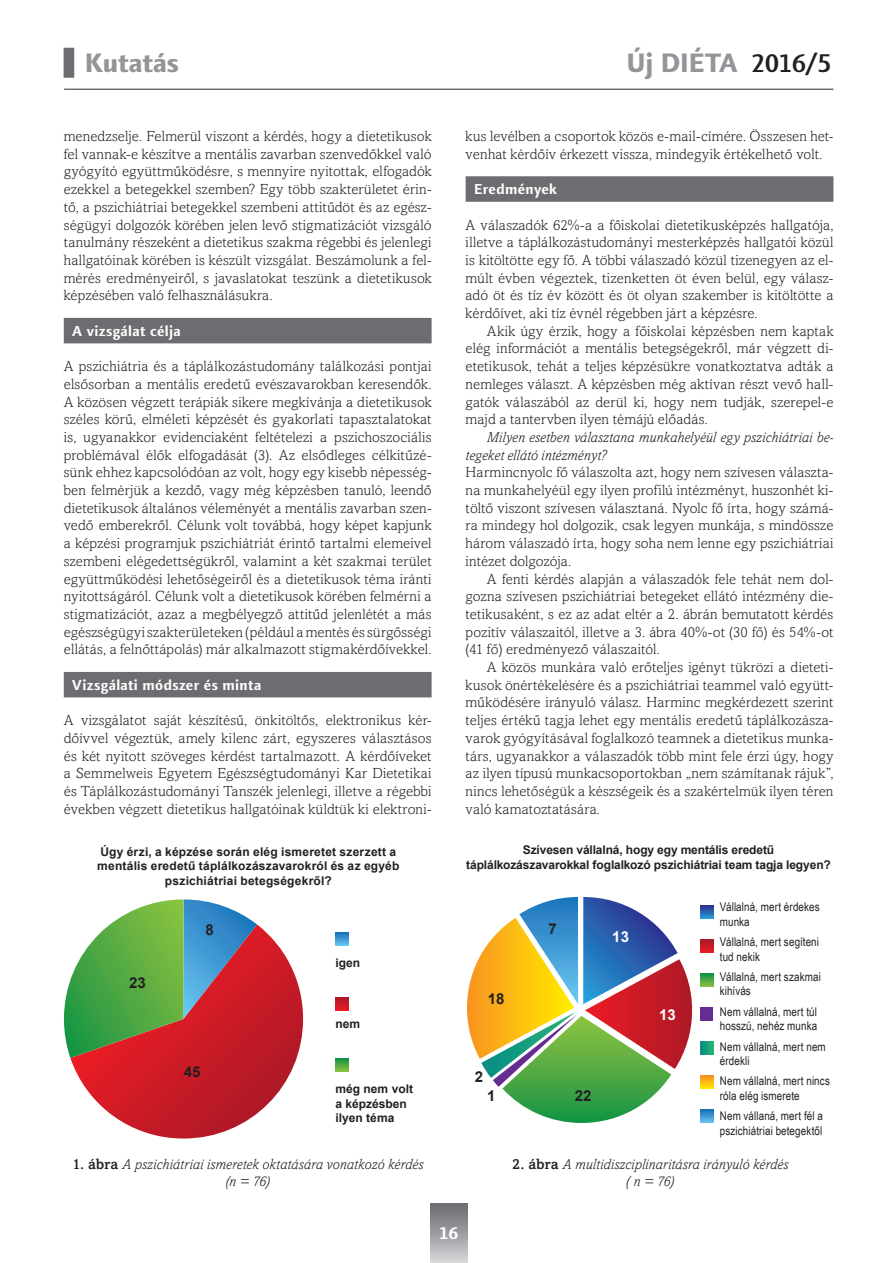
<style>
.page{position:relative;width:893px;height:1263px;background:#fff}
.page>*{position:absolute;margin:0;border:0;box-sizing:border-box;transform-origin:0 0}
.t1{font:800 27px "Finnegan";letter-spacing:-.005em;color:#939598}
.t2{font:700 18px "Finnegan";color:#fff}
.t3{font:700 15px "Arial";letter-spacing:.005em;color:#231f20}
.t4{font:700 15px "Arial";color:#fff}
.t5{font:300 14.7px/17.7px "Amasis";letter-spacing:.01em;color:#231f20;text-align:justify}
.t6{font:italic 300 14.7px/17.7px "Amasis";letter-spacing:.01em;color:#231f20;text-align:center}
.t7{font:700 14.7px "Finnegan";letter-spacing:.025em;color:#fff}
.t8{font:12px/14.4px "Arial Narrow";letter-spacing:.01em;color:#231f20}
.t9{font:700 12px/14.4px "Arial";color:#231f20}
.t10{font:700 12px/14.4px "Arial";letter-spacing:.02em;color:#231f20;text-align:center}
.s1{font-weight:500;color:#231f20}
.s2{font-weight:500;font-style:normal}
</style>
<div class="page">
<div style="left:430px;top:1203px;width:37px;height:60px;background:linear-gradient(to bottom,#65676b,#d4d5d7)"></div>
<hr style="left:64px;top:89px;width:769px;height:1px;background:#6c6d70">
<div style="left:64px;top:48px;width:10px;height:30px;background:#6c6d70"></div>
<div style="left:64px;top:318px;width:368px;height:25px;background:#6c6d70"></div>
<div style="left:64px;top:672px;width:368px;height:25px;background:#6c6d70"></div>
<div style="left:466px;top:176px;width:367px;height:26px;background:#6c6d70"></div>
<svg style="left:70px;top:924px;width:233px;height:214px"></svg>
<svg style="left:64px;top:899px;width:193px;height:159px;background:#898a68"></svg>
<svg style="left:335px;top:933px;width:13px;height:12px"></svg>
<svg style="left:335px;top:997px;width:13px;height:13px"></svg>
<svg style="left:335px;top:1058px;width:13px;height:13px"></svg>
<svg style="left:467px;top:897px;width:225px;height:226px"></svg>
<svg style="left:700px;top:906px;width:13px;height:13px"></svg>
<svg style="left:700px;top:940px;width:13px;height:13px"></svg>
<svg style="left:700px;top:974px;width:13px;height:13px"></svg>
<div style="left:700px;top:1008px;width:13px;height:13px;background:#652d91"></div>
<svg style="left:700px;top:1042px;width:13px;height:13px"></svg>
<svg style="left:700px;top:1076px;width:13px;height:13px"></svg>
<svg style="left:700px;top:1110px;width:13px;height:13px"></svg>
<h1 class="t1" style="left:85px;top:47px;width:96px">Kutatás</h1>
<h1 class="t1" style="left:627px;top:47px;width:207px">Új DIÉTA <span class="s1">2016/5</span></h1>
<p class="t5" style="left:64px;top:127px;width:369px">menedzselje. Felmerül viszont a kérdés, hogy a dietetikusok fel vannak-e készítve a mentális zavarban szenvedőkkel való gyógyító együttműködésre, s mennyire nyitottak, elfogadók ezekkel a betegekkel szemben? Egy több szakterületet érin&shy;tő, a pszichiátriai betegekkel szembeni attitűdöt és az egész&shy;ségügyi dolgozók körében jelen levő stigmatizációt vizsgáló tanulmány részeként a dietetikus szakma régebbi és jelenlegi hallgatóinak körében is készült vizsgálat. Beszámolunk a fel&shy;mérés eredményeiről, s javaslatokat teszünk a dietetikusok képzésében való felhasználásukra.</p>
<p class="t7" style="left:72px;top:322px;width:110px">A vizsgálat célja</p>
<p class="t5" style="left:64px;top:357px;width:369px">A pszichiátria és a táplálkozástudomány találkozási pontjai elsősorban a mentális eredetű evészavarokban keresendők.<br>A közösen végzett terápiák sikere megkívánja a dietetikusok széles körű, elméleti képzését és gyakorlati tapasztalatokat is, ugyanakkor evidenciaként feltételezi a pszichoszociális problémával élők elfogadását (3). Az elsődleges célkitűzé&shy;sünk ehhez kapcsolódóan az volt, hogy egy kisebb népesség&shy;ben felmérjük a kezdő, vagy még képzésben tanuló, leendő dietetikusok általános véleményét a mentális zavarban szen&shy;vedő emberekről. Célunk volt továbbá, hogy képet kapjunk a képzési programjuk pszichiátriát érintő tartalmi elemeivel szembeni elégedettségükről, valamint a két szakmai terület együttműködési lehetőségeiről és a dietetikusok téma iránti nyitottságáról. Célunk volt a dietetikusok körében felmérni a stigmatizációt, azaz a megbélyegző attitűd jelenlétét a más egészségügyi szakterületeken (például a mentés és sürgősségi ellátás, a felnőttápolás) már alkalmazott stigmakérdőívekkel.</p>
<p class="t7" style="left:72px;top:676px;width:191px">Vizsgálati módszer és minta</p>
<p class="t5" style="left:64px;top:711px;width:369px">A vizsgálatot saját készítésű, önkitöltős, elektronikus kér&shy;dőívvel végeztük, amely kilenc zárt, egyszeres választásos és két nyitott szöveges kérdést tartalmazott. A kérdőíveket a Semmelweis Egyetem Egészségtudományi Kar Dietetikai és Táplálkozástudományi Tanszék jelenlegi, illetve a régebbi években végzett dietetikus hallgatóinak küldtük ki elektroni-</p>
<p class="t10" style="left:97px;top:845px;width:304px">Úgy érzi, a képzése során elég ismeretet szerzett a mentális eredetű táplálkozászavarokról és az egyéb pszichiátriai betegségekről?</p>
<p class="t3" style="left:129px;top:973px;width:18px">23</p>
<p class="t3" style="left:205px;top:919px;width:10px">8</p>
<p class="t3" style="left:184px;top:1061px;width:18px">45</p>
<p class="t9" style="left:335px;top:955px;width:26px">igen</p>
<p class="t9" style="left:335px;top:1017px;width:26px">nem</p>
<p class="t9" style="left:335px;top:1082px;width:79px">még nem volt a képzésben ilyen téma</p>
<p class="t6" style="left:72px;top:1155px;width:352px"><span class="s2">1. ábra</span> A pszichiátriai ismeretek oktatására vonatkozó kérdés (n = 76)</p>
<p class="t5" style="left:466px;top:127px;width:369px">kus levélben a csoportok közös e-mail-címére. Összesen het&shy;venhat kérdőív érkezett vissza, mindegyik értékelhető volt.</p>
<p class="t7" style="left:474px;top:180px;width:84px">Eredmények</p>
<p class="t5" style="left:466px;top:216px;width:369px">A válaszadók 62%-a a főiskolai dietetikusképzés hallgatója, illetve a táplálkozástudományi mesterképzés hallgatói közül is kitöltötte egy fő. A többi válaszadó közül tizenegyen az el&shy;múlt évben végeztek, tizenketten öt éven belül, egy válasz&shy;adó öt és tíz év között és öt olyan szakember is kitöltötte a kérdőívet, aki tíz évnél régebben járt a képzésre.</p>
<p class="t5" style="left:466px;top:322px;width:369px;text-indent:21px">Akik úgy érzik, hogy a főiskolai képzésben nem kaptak elég információt a mentális betegségekről, már végzett di&shy;etetikusok, tehát a teljes képzésükre vonatkoztatva adták a nemleges választ. A képzésben még aktívan részt vevő hall&shy;gatók válaszából az derül ki, hogy nem tudják, szerepel-e majd a tantervben ilyen témájú előadás.</p>
<p class="t6" style="left:466px;top:428px;width:369px;text-align:left;text-indent:21px">Milyen esetben választana munkahelyéül egy pszichiátriai be&shy;tegeket ellátó intézményt?</p>
<p class="t5" style="left:466px;top:463px;width:369px">Harmincnyolc fő válaszolta azt, hogy nem szívesen választa&shy;na munkahelyéül egy ilyen profilú intézményt, huszonhét ki&shy;töltő viszont szívesen választaná. Nyolc fő írta, hogy számá&shy;ra mindegy hol dolgozik, csak legyen munkája, s mindössze három válaszadó írta, hogy soha nem lenne egy pszichiátriai intézet dolgozója.</p>
<p class="t5" style="left:466px;top:570px;width:369px;text-indent:21px">A fenti kérdés alapján a válaszadók fele tehát nem dol&shy;gozna szívesen pszichiátriai betegeket ellátó intézmény die&shy;tetikusaként, s ez az adat eltér a 2. ábrán bemutatott kérdés pozitív válaszaitól, illetve a 3. ábra 40%-ot (30 fő) és 54%-ot (41 fő) eredményező válaszaitól.</p>
<p class="t5" style="left:466px;top:658px;width:369px;text-indent:21px">A közös munkára való erőteljes igényt tükrözi a dieteti&shy;kusok önértékelésére és a pszichiátriai teammel való együtt&shy;működésére irányuló válasz. Harminc megkérdezett szerint teljes értékű tagja lehet egy mentális eredetű táplálkozásza&shy;varok gyógyításával foglalkozó teamnek a dietetikus munka&shy;társ, ugyanakkor a válaszadók több mint fele érzi úgy, hogy az ilyen típusú munkacsoportokban „nem számítanak rájuk”, nincs lehetőségük a készségeik és a szakértelmük ilyen téren való kamatoztatására.</p>
<p class="t9" style="left:466px;top:843px;width:366px;text-align:center">Szívesen vállalná, hogy egy mentális eredetű táplálkozászavarokkal foglalkozó pszichiátriai team tagja legyen?</p>
<p class="t3" style="left:488px;top:989px;width:18px">18</p>
<p class="t3" style="left:549px;top:918px;width:10px">7</p>
<p class="t4" style="left:612px;top:927px;width:18px">13</p>
<p class="t3" style="left:475px;top:1066px;width:10px">2</p>
<p class="t3" style="left:487px;top:1086px;width:10px">1</p>
<p class="t3" style="left:575px;top:1086px;width:18px">22</p>
<p class="t4" style="left:659px;top:1005px;width:18px">13</p>
<p class="t8" style="left:720px;top:899px;width:101px">Vállalná, mert érdekes munka</p>
<p class="t8" style="left:720px;top:934px;width:101px">Vállalná, mert segíteni tud nekik</p>
<p class="t8" style="left:720px;top:969px;width:103px">Vállalná, mert szakmai kihívás</p>
<p class="t8" style="left:720px;top:1004px;width:99px">Nem vállalná, mert túl hosszú, nehéz munka</p>
<p class="t8" style="left:720px;top:1039px;width:107px">Nem vállalná, mert nem érdekli</p>
<p class="t8" style="left:720px;top:1073px;width:112px">Nem vállalná, mert nincs róla elég ismerete</p>
<p class="t8" style="left:720px;top:1108px;width:105px">Nem vállaná, mert fél a pszichiátriai betegektől</p>
<p class="t6" style="left:512px;top:1155px;width:278px"><span class="s2">2. ábra</span> A multidiszciplinaritásra irányuló kérdés ( n = 76)</p>
<p class="t2" style="left:439px;top:1222px;width:21px">16</p>
</div>
